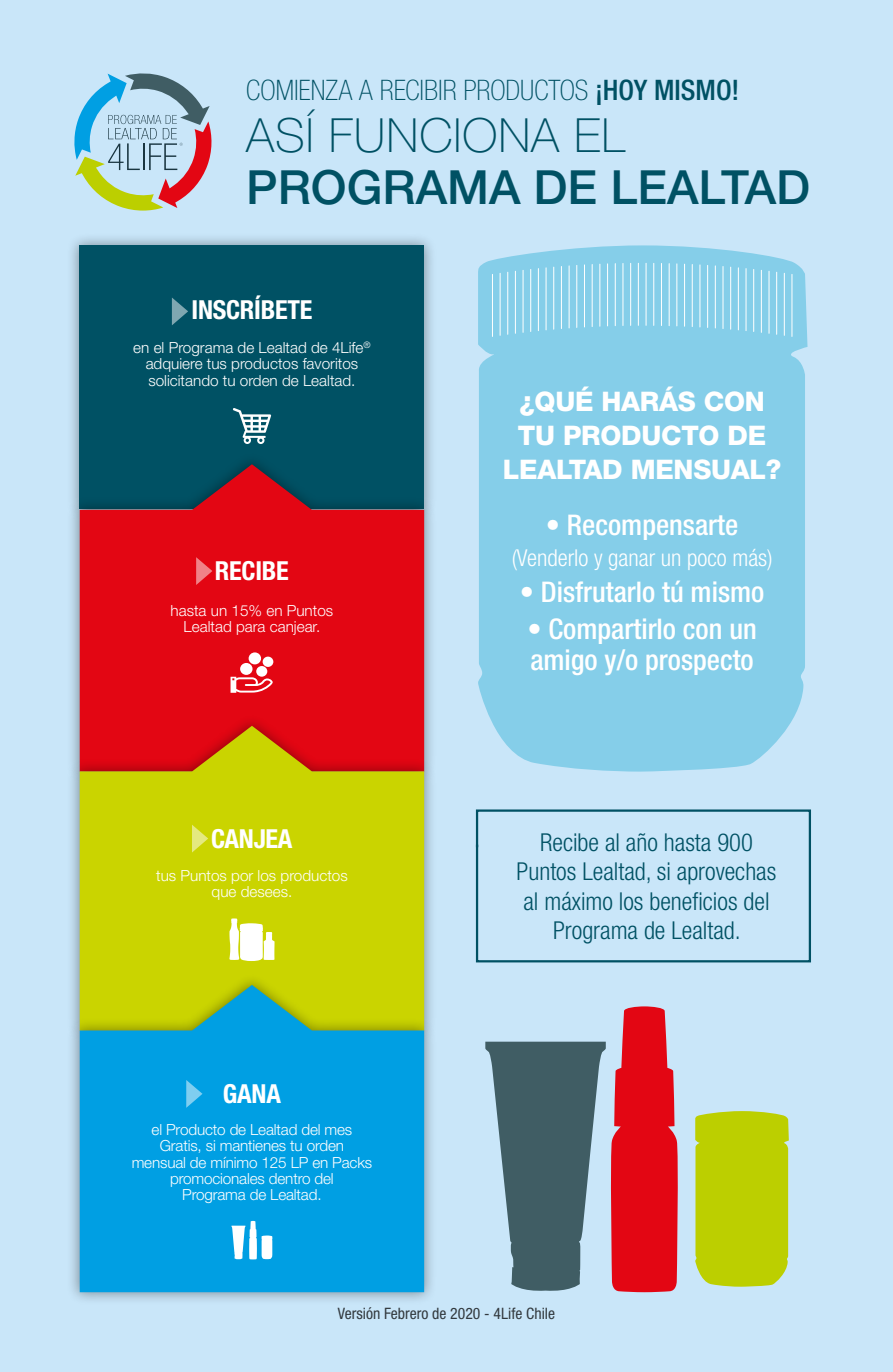
<style>
.page{position:relative;width:893px;height:1372px;background:#fff}
.page>*{position:absolute;margin:0;border:0;box-sizing:border-box;transform-origin:0 0}
.t1{font:500 47.02px "Helvetica Neue LT Std";color:#005164}
.t2{font:100 47.02px "Helvetica Neue LT Std";letter-spacing:.02em;color:#005164}
.t3{font:500 condensed 28.57px/31.1px "Helvetica Neue LT Std";color:#fff}
.t4{font:100 condensed 28.35px "Helvetica Neue LT Std";letter-spacing:-.005em;color:#005164}
.t5{font:800 27px/33.8px "Helvetica Neue LT Std";letter-spacing:-.01em;color:#fff;text-align:center}
.t6{font:700 condensed 26.32px "Helvetica Neue LT Std";letter-spacing:-.01em;color:#fff}
.t7{font:300 condensed 24.75px/29.2px "Helvetica Neue LT Std";color:#005164;text-align:center}
.t8{font:300 condensed 23.4px "Helvetica Neue LT Std";color:#fff}
.t9{font:condensed 15.75px "Helvetica Neue LT Std";color:#000}
.t10{font:300 15.3px/16.4px "Helvetica Neue LT Std";color:#fff;text-align:center}
.s1{font-weight:500}
</style>
<div class="page">
<div style="left:0;top:0;width:893px;height:1371px;background:#c9e6f9"></div>
<svg style="left:74px;top:73px;width:138px;height:137px"></svg>
<div style="left:695px;top:1111px;width:94px;height:175px;background:#bccf00"></div>
<svg style="left:485px;top:1006px;width:193px;height:286px"></svg>
<div style="left:66px;top:232px;width:372px;height:290px;background:#000;opacity:.4"></div>
<div style="left:80px;top:245px;width:344px;height:264px;background:#005164"></div>
<div style="left:66px;top:453px;width:372px;height:331px;background:#000;opacity:.4"></div>
<svg style="left:80px;top:464px;width:344px;height:250px;background:#c0111f"></svg>
<div style="left:66px;top:714px;width:372px;height:329px;background:#000;opacity:.4"></div>
<svg style="left:80px;top:725px;width:344px;height:248px;background:#ccb302"></svg>
<div style="left:66px;top:973px;width:372px;height:331px;background:#000;opacity:.4"></div>
<svg style="left:80px;top:984px;width:344px;height:308px;background:#19a5c6"></svg>
<svg style="left:233px;top:408px;width:38px;height:36px"></svg>
<svg style="left:231px;top:676px;width:42px;height:16px"></svg>
<div style="left:240px;top:663px;width:13px;height:12px;background:#fff;border-radius:50%"></div>
<div style="left:249px;top:652px;width:12px;height:12px;background:#fff;border-radius:50%"></div>
<div style="left:263px;top:656px;width:10px;height:11px;background:#fff;border-radius:50%"></div>
<div style="left:256px;top:666px;width:11px;height:10px;background:#fff;border-radius:50%"></div>
<svg style="left:229px;top:918px;width:46px;height:43px;background:#eff2b6"></svg>
<svg style="left:231px;top:1220px;width:41px;height:39px;background:#84d0f1"></svg>
<svg style="left:172px;top:297px;width:16px;height:28px"></svg>
<svg style="left:196px;top:557px;width:16px;height:28px"></svg>
<svg style="left:192px;top:824px;width:16px;height:28px"></svg>
<svg style="left:186px;top:1079px;width:16px;height:28px"></svg>
<div style="left:478px;top:245px;width:329px;height:526px;background:#85cee9"></div>
<hr style="left:492px;top:274px;width:1px;height:62px;background:#fff">
<hr style="left:500px;top:273px;width:1px;height:62px;background:#fff">
<hr style="left:507px;top:272px;width:1px;height:62px;background:#fff">
<hr style="left:515px;top:271px;width:1px;height:62px;background:#fff">
<hr style="left:523px;top:270px;width:1px;height:62px;background:#fff">
<hr style="left:530px;top:269px;width:1px;height:62px;background:#fff">
<hr style="left:538px;top:268px;width:1px;height:63px;background:#fff">
<hr style="left:546px;top:268px;width:1px;height:62px;background:#fff">
<hr style="left:553px;top:267px;width:1px;height:62px;background:#fff">
<hr style="left:561px;top:266px;width:1px;height:62px;background:#fff">
<hr style="left:569px;top:266px;width:1px;height:62px;background:#fff">
<hr style="left:576px;top:265px;width:1px;height:62px;background:#fff">
<hr style="left:584px;top:265px;width:1px;height:62px;background:#fff">
<hr style="left:592px;top:264px;width:1px;height:62px;background:#fff">
<hr style="left:599px;top:264px;width:1px;height:62px;background:#fff">
<hr style="left:607px;top:264px;width:1px;height:62px;background:#fff">
<hr style="left:615px;top:263px;width:1px;height:63px;background:#fff">
<hr style="left:623px;top:263px;width:1px;height:62px;background:#fff">
<hr style="left:630px;top:263px;width:1px;height:62px;background:#fff">
<hr style="left:638px;top:263px;width:1px;height:62px;background:#fff">
<hr style="left:646px;top:263px;width:1px;height:62px;background:#fff">
<hr style="left:653px;top:263px;width:1px;height:62px;background:#fff">
<hr style="left:661px;top:263px;width:1px;height:62px;background:#fff">
<hr style="left:669px;top:263px;width:1px;height:63px;background:#fff">
<hr style="left:676px;top:264px;width:1px;height:62px;background:#fff">
<hr style="left:684px;top:264px;width:1px;height:62px;background:#fff">
<hr style="left:692px;top:264px;width:1px;height:62px;background:#fff">
<hr style="left:700px;top:265px;width:1px;height:62px;background:#fff">
<hr style="left:707px;top:265px;width:1px;height:62px;background:#fff">
<hr style="left:715px;top:266px;width:1px;height:62px;background:#fff">
<hr style="left:723px;top:266px;width:1px;height:62px;background:#fff">
<hr style="left:730px;top:267px;width:1px;height:62px;background:#fff">
<hr style="left:738px;top:268px;width:1px;height:62px;background:#fff">
<hr style="left:746px;top:268px;width:1px;height:63px;background:#fff">
<hr style="left:753px;top:269px;width:1px;height:62px;background:#fff">
<hr style="left:761px;top:270px;width:1px;height:62px;background:#fff">
<hr style="left:769px;top:271px;width:1px;height:62px;background:#fff">
<hr style="left:776px;top:272px;width:1px;height:62px;background:#fff">
<hr style="left:784px;top:273px;width:1px;height:62px;background:#fff">
<hr style="left:792px;top:274px;width:1px;height:62px;background:#fff">
<svg style="left:475px;top:809px;width:336px;height:154px"></svg>
<h3 class="t4" style="left:246px;top:74px;width:494px">COMIENZA A RECIBIR PRODUCTOS <span class="s1">¡HOY MISMO!</span></h3>
<h1 class="t2" style="left:246px;top:108px;width:380px">ASÍ FUNCIONA EL</h1>
<h1 class="t1" style="left:246px;top:159px;width:565px">PROGRAMA DE LEALTAD</h1>
<h3 class="t6" style="left:191px;top:293px;width:122px">INSCRÍBETE</h3>
<p class="t10" style="left:133px;top:339px;width:239px">en el Programa de Lealtad de 4Life<sup>® </sup>adquiere tus productos favoritos solicitando tu orden de Lealtad.</p>
<h3 class="t6" style="left:215px;top:554px;width:75px">RECIBE</h3>
<p class="t10" style="left:171px;top:601px;width:164px">hasta un 15% en Puntos<br>Lealtad para canjear.</p>
<h3 class="t6" style="left:211px;top:822px;width:83px">CANJEA</h3>
<p class="t10" style="left:156px;top:867px;width:193px">tus Puntos por los productos que desees.</p>
<h3 class="t6" style="left:223px;top:1077px;width:60px">GANA</h3>
<p class="t10" style="left:132px;top:1120px;width:242px">el Producto de Lealtad del mes<br>Gratis, si mantienes tu orden mensual de mínimo 125 LP en Packs promocionales dentro del<br>Programa de Lealtad.</p>
<h3 class="t5" style="left:503px;top:384px;width:280px">¿QUÉ HARÁS CON<br>TU PRODUCTO DE<br>LEALTAD MENSUAL?</h3>
<h2 class="t3" style="left:546px;top:509px;width:194px">• Recompensarte</h2>
<h3 class="t8" style="left:512px;top:544px;width:262px">(Venderlo y ganar un poco más)</h3>
<h2 class="t3" style="left:520px;top:576px;width:246px">• Disfrutarlo tú mismo</h2>
<h2 class="t3" style="left:527px;top:612px;width:231px">• Compartirlo con un amigo y/o prospecto</h2>
<h3 class="t7" style="left:517px;top:827px;width:261px">Recibe al año hasta 900<br>Puntos Lealtad, si aprovechas al máximo los beneficios del<br>Programa de Lealtad.</h3>
<p class="t9" style="left:338px;top:1304px;width:219px">Versión Febrero de 2020 - 4Life Chile</p>
</div>
